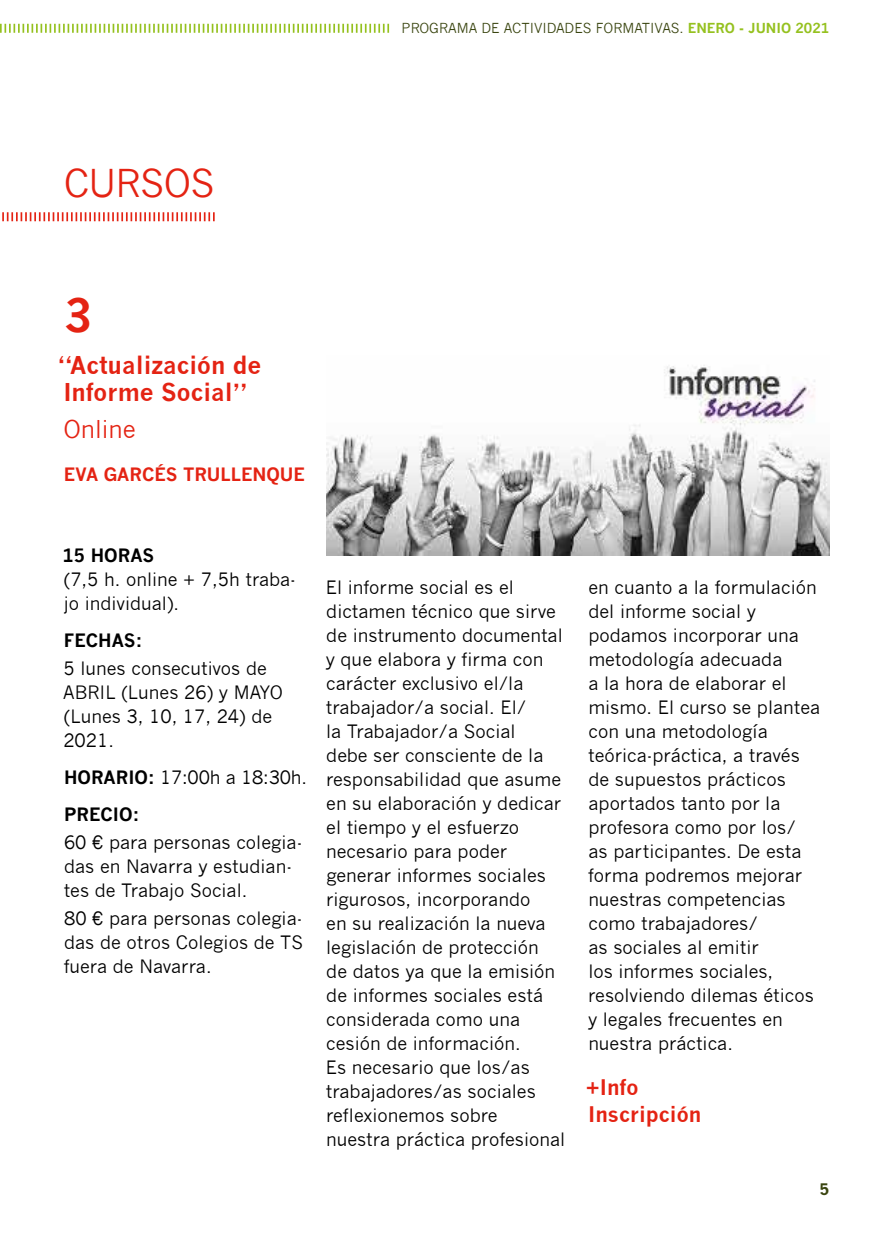
<style>
.page{position:relative;width:893px;height:1234px;background:#fff}
.page>*{position:absolute;margin:0;border:0;box-sizing:border-box;transform-origin:0 0}
.t1{font:700 45px "News Gothic";color:#e42313}
.t2{font:37.5px "News Gothic";letter-spacing:-.02em;color:#e42313}
.t3{font:700 24px/27px "News Gothic";color:#e42313}
.t4{font:24px "News Gothic";color:#e42313}
.t5{font:700 21px/27px "News Gothic";color:#e42313}
.t6{font:18px/24px "News Gothic";color:#000}
.t7{font:700 18px/36.8px "News Gothic";color:#000}
.t8{font:700 18px "News Gothic";color:#e42313}
.t9{font:700 15px "News Gothic Std";color:#3a4510}
.t10{font:13.5px "News Gothic";color:#3a4510}
.s1{font-weight:700;color:#95c11f}
.s2{font-weight:400}
</style>
<div class="page">
<svg style="left:0;top:24px;width:389px;height:9px"></svg>
<img style="left:326px;top:365px;width:503px;height:190px">
<svg style="left:2px;top:212px;width:213px;height:9px"></svg>
<p class="t10" style="left:402px;top:21px;width:429px">PROGRAMA DE ACTIVIDADES FORMATIVAS. <span class="s1">ENERO - JUNIO 2021</span></p>
<h2 class="t2" style="left:64px;top:161px;width:152px">CURSOS</h2>
<h1 class="t1" style="left:64px;top:288px;width:30px">3</h1>
<h3 class="t3" style="left:58px;top:351px;width:205px">“Actualización de<br>Informe Social”</h3>
<h3 class="t4" style="left:63px;top:416px;width:74px">Online</h3>
<p class="t8" style="left:64px;top:463px;width:243px">EVA GARCÉS TRULLENQUE</p>
<p class="t7" style="left:63px;top:536px;width:93px">15 HORAS</p>
<p class="t6" style="left:64px;top:567px;width:234px">(7,5 h. online + 7,5h traba&shy;jo individual).</p>
<p class="t7" style="left:64px;top:621px;width:80px">FECHAS:</p>
<p class="t6" style="left:63px;top:656px;width:221px">5 lunes consecutivos de<br>ABRIL (Lunes 26) y MAYO (Lunes 3, 10, 17, 24) de<br>2021.</p>
<p class="t7" style="left:64px;top:758px;width:244px">HORARIO: <span class="s2">17:00h a 18:30h.<br></span>PRECIO:</p>
<p class="t6" style="left:64px;top:830px;width:240px">60 € para personas colegia&shy;das en Navarra y estudian&shy;tes de Trabajo Social.</p>
<p class="t6" style="left:64px;top:906px;width:241px;text-align:justify">80 € para personas colegia&shy;das de otros Colegios de TS fuera de Navarra.</p>
<p class="t6" style="left:326px;top:575px;width:241px">El informe social es el dictamen técnico que sirve de instrumento documental y que elabora y firma con carácter exclusivo el/la trabajador/a social. El/<br>la Trabajador/a Social<br>debe ser consciente de la responsabilidad que asume en su elaboración y dedicar el tiempo y el esfuerzo necesario para poder generar informes sociales rigurosos, incorporando<br>en su realización la nueva legislación de protección<br>de datos ya que la emisión de informes sociales está considerada como una cesión de información.<br>Es necesario que los/as trabajadores/as sociales reflexionemos sobre nuestra práctica profesional</p>
<p class="t6" style="left:588px;top:575px;width:234px">en cuanto a la formulación del informe social y podamos incorporar una metodología adecuada<br>a la hora de elaborar el mismo. El curso se plantea con una metodología teórica-práctica, a través de supuestos prácticos aportados tanto por la profesora como por los/<br>as participantes. De esta forma podremos mejorar nuestras competencias como trabajadores/<br>as sociales al emitir<br>los informes sociales, resolviendo dilemas éticos y legales frecuentes en nuestra práctica.</p>
<p class="t5" style="left:586px;top:1072px;width:117px">+Info<br>Inscripción</p>
<p class="t9" style="left:820px;top:1178px;width:11px">5</p>
</div>
